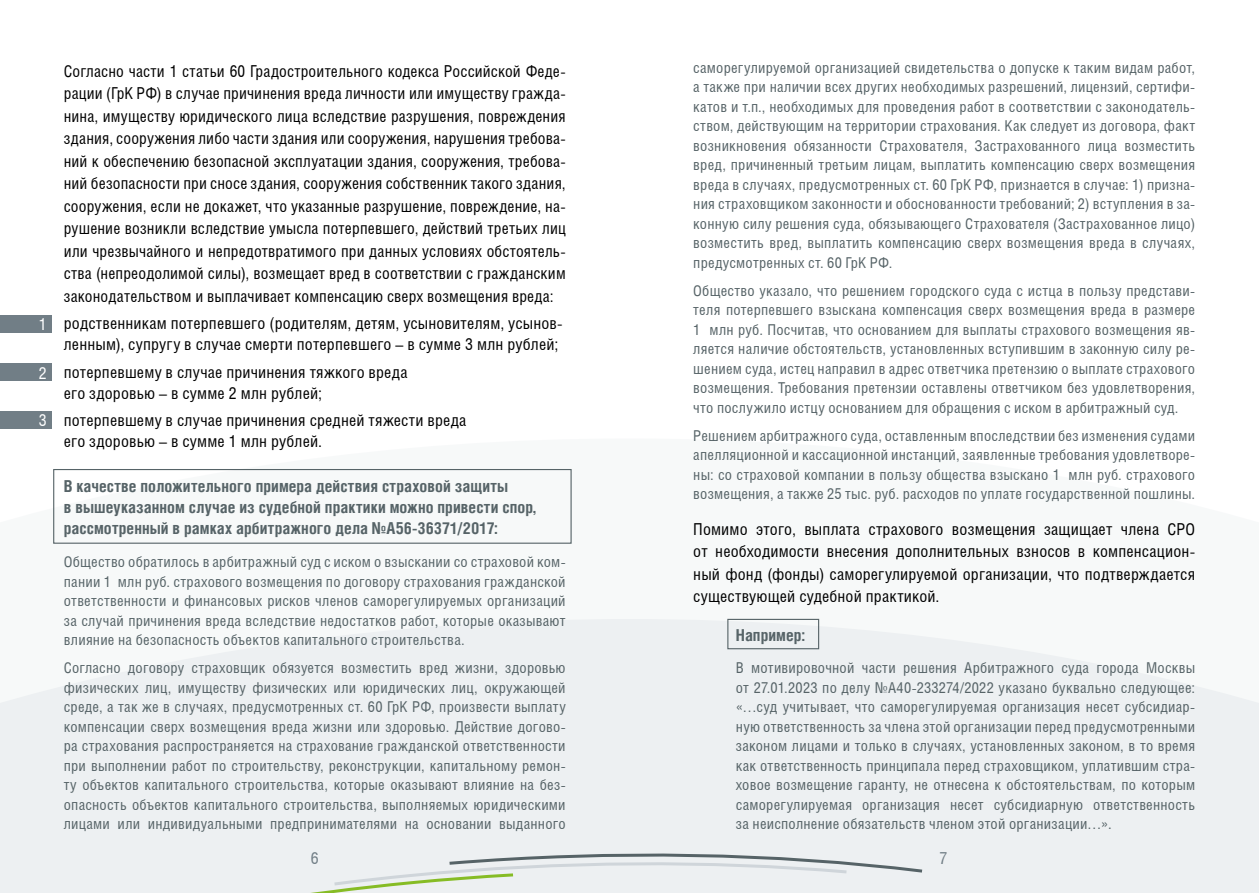
<style>
.page{position:relative;width:1259px;height:893px;background:#fff}
.page>*{position:absolute;margin:0;border:0;box-sizing:border-box;transform-origin:0 0}
.t1{font:16.5px/22.5px "Helios Cond";letter-spacing:.01em;color:#000}
.t2{font:700 16.5px/21px "Helios Cond";letter-spacing:.005em;color:#566367}
.t3{font:16.5px "Helios Cond";color:#fff}
.t4{font:16.5px "Helios Cond";color:#717e86}
.t5{font:15px/19.5px "Helios Cond";letter-spacing:.015em;color:#566367;text-align:justify}
</style>
<div class="page">
<svg style="left:0;top:619px;width:1259px;height:274px;background:#eef0f2"></svg>
<svg style="left:246px;top:850px;width:679px;height:43px;background:#e1e6e5"></svg>
<div style="left:0;top:411px;width:51px;height:17px;background:#717e86"></div>
<div style="left:0;top:364px;width:51px;height:17px;background:#717e86"></div>
<div style="left:0;top:315px;width:51px;height:17px;background:#717e86"></div>
<div style="left:53px;top:469px;width:518px;height:75px;border:1px solid #566367"></div>
<div style="left:727px;top:619px;width:92px;height:30px;border:1px solid #566367"></div>
<p class="t3" style="left:39px;top:314px;width:9px">1</p>
<p class="t3" style="left:39px;top:363px;width:9px">2</p>
<p class="t3" style="left:39px;top:411px;width:9px">3</p>
<p class="t1" style="left:64px;top:59px;width:503px;text-align:justify">Согласно части 1 статьи 60 Градостроительного кодекса Российской Феде&shy;рации (ГрК РФ) в случае причинения вреда личности или имуществу гражда&shy;нина, имуществу юридического лица вследствие разрушения, повреждения здания, сооружения либо части здания или сооружения, нарушения требова&shy;ний к обеспечению безопасной эксплуатации здания, сооружения, требова&shy;ний безопасности при сносе здания, сооружения собственник такого здания, сооружения, если не докажет, что указанные разрушение, повреждение, на&shy;рушение возникли вследствие умысла потерпевшего, действий третьих лиц или чрезвычайного и непредотвратимого при данных условиях обстоятель&shy;ства (непреодолимой силы), возмещает вред в соответствии с гражданским законодательством и выплачивает компенсацию сверх возмещения вреда:</p>
<p class="t1" style="left:64px;top:313px;width:500px;line-height:21px">родственникам потерпевшего (родителям, детям, усыновителям, усынов&shy;ленным), супругу в случае смерти потерпевшего – в сумме 3 млн рублей;</p>
<p class="t1" style="left:64px;top:361px;width:345px;line-height:21px">потерпевшему в случае причинения тяжкого вреда его здоровью – в сумме 2 млн рублей;</p>
<p class="t1" style="left:64px;top:409px;width:404px;line-height:21px">потерпевшему в случае причинения средней тяжести вреда его здоровью – в сумме 1 млн рублей.</p>
<p class="t2" style="left:64px;top:475px;width:474px">В качестве положительного примера действия страховой защиты<br>в вышеуказанном случае из судебной практики можно привести спор, рассмотренный в рамках арбитражного дела №А56-36371/2017:</p>
<p class="t5" style="left:64px;top:552px;width:503px">Общество обратилось в арбитражный суд с иском о взыскании со страховой ком&shy;пании 1 млн руб. страхового возмещения по договору страхования гражданской ответственности и финансовых рисков членов саморегулируемых организаций за случай причинения вреда вследствие недостатков работ, которые оказывают влияние на безопасность объектов капитального строительства.</p>
<p class="t5" style="left:64px;top:658px;width:503px">Согласно договору страховщик обязуется возместить вред жизни, здоровью физических лиц, имуществу физических или юридических лиц, окружающей среде, а так же в случаях, предусмотренных ст. 60 ГрК РФ, произвести выплату компенсации сверх возмещения вреда жизни или здоровью. Действие догово&shy;ра страхования распространяется на страхование гражданской ответственности при выполнении работ по строительству, реконструкции, капитальному ремон&shy;ту объектов капитального строительства, которые оказывают влияние на без&shy;опасность объектов капитального строительства, выполняемых юридическими лицами или индивидуальными предпринимателями на основании выданного</p>
<p class="t5" style="left:693px;top:57px;width:503px">саморегулируемой организацией свидетельства о допуске к таким видам работ, а также при наличии всех других необходимых разрешений, лицензий, сертифи&shy;катов и т.п., необходимых для проведения работ в соответствии с законодатель&shy;ством, действующим на территории страхования. Как следует из договора, факт возникновения обязанности Страхователя, Застрахованного лица возместить вред, причиненный третьим лицам, выплатить компенсацию сверх возмещения вреда в случаях, предусмотренных ст. 60 ГрК РФ, признается в случае: 1) призна&shy;ния страховщиком законности и обоснованности требований; 2) вступления в за&shy;конную силу решения суда, обязывающего Страхователя (Застрахованное лицо) возместить вред, выплатить компенсацию сверх возмещения вреда в случаях, предусмотренных ст. 60 ГрК РФ.</p>
<p class="t5" style="left:693px;top:280px;width:503px">Общество указало, что решением городского суда с истца в пользу представи&shy;теля потерпевшего взыскана компенсация сверх возмещения вреда в размере 1 млн руб. Посчитав, что основанием для выплаты страхового возмещения яв&shy;ляется наличие обстоятельств, установленных вступившим в законную силу ре&shy;шением суда, истец направил в адрес ответчика претензию о выплате страхового возмещения. Требования претензии оставлены ответчиком без удовлетворения, что послужило истцу основанием для обращения с иском в арбитражный суд.</p>
<p class="t5" style="left:693px;top:425px;width:503px">Решением арбитражного суда, оставленным впоследствии без изменения судами апелляционной и кассационной инстанций, заявленные требования удовлетворе&shy;ны: со страховой компании в пользу общества взыскано 1 млн руб. страхового возмещения, а также 25 тыс. руб. расходов по уплате государственной пошлины.</p>
<p class="t1" style="left:693px;top:517px;width:503px;text-align:justify">Помимо этого, выплата страхового возмещения защищает члена СРО от необходимости внесения дополнительных взносов в компенсацион&shy;ный фонд (фонды) саморегулируемой организации, что подтверждается существующей судебной практикой.</p>
<p class="t2" style="left:736px;top:624px;width:70px">Например:</p>
<p class="t5" style="left:736px;top:658px;width:461px">В мотивировочной части решения Арбитражного суда города Москвы от 27.01.2023 по делу №А40-233274/2022 указано буквально следующее: «…суд учитывает, что саморегулируемая организация несет субсидиар&shy;ную ответственность за члена этой организации перед предусмотренными законом лицами и только в случаях, установленных законом, в то время как ответственность принципала перед страховщиком, уплатившим стра&shy;ховое возмещение гаранту, не отнесена к обстоятельствам, по которым саморегулируемая организация несет субсидиарную ответственность за неисполнение обязательств членом этой организации…».</p>
<p class="t4" style="left:311px;top:848px;width:9px">6</p>
<p class="t4" style="left:939px;top:848px;width:9px">7</p>
</div>
